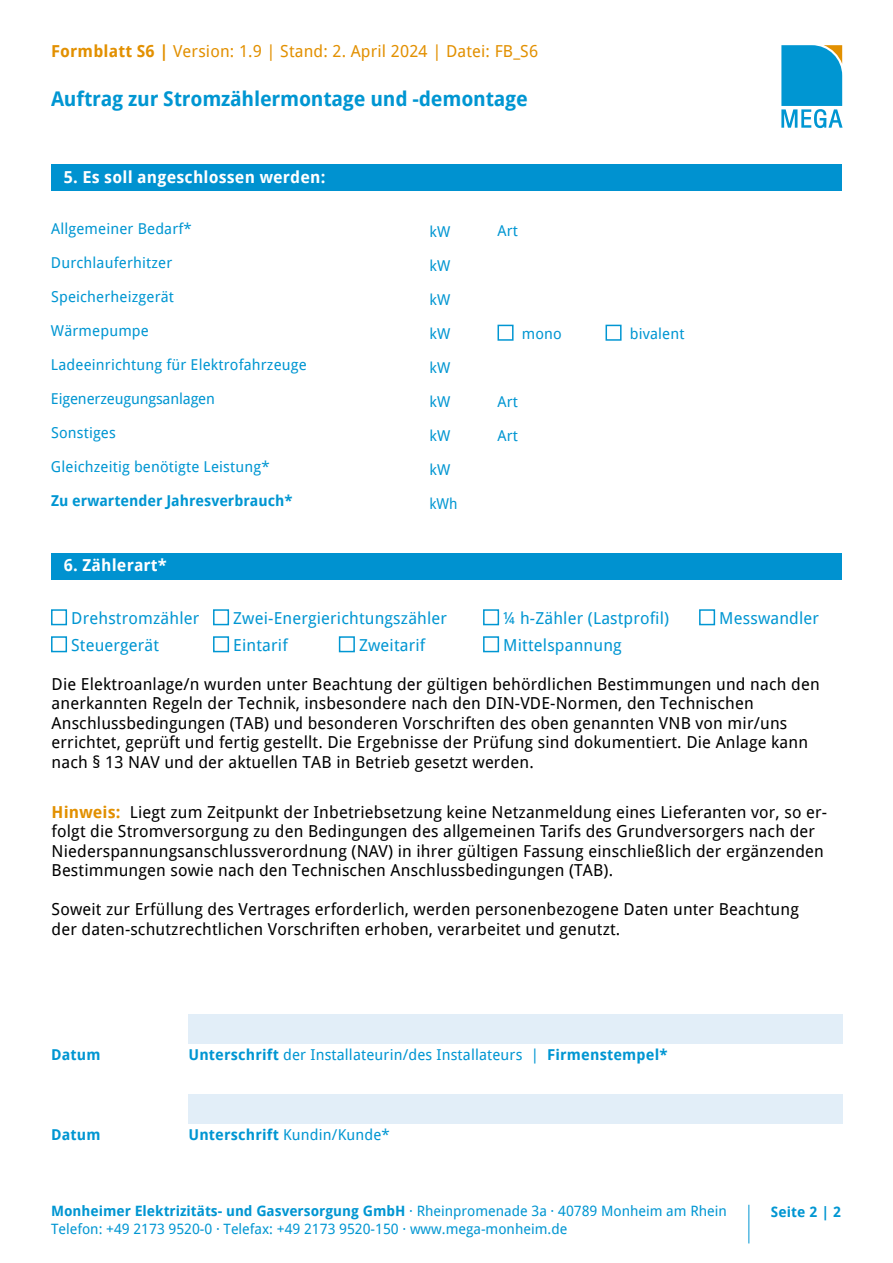
<style>
.page{position:relative;width:893px;height:1263px;background:#fff}
.page>*{position:absolute;margin:0;border:0;box-sizing:border-box;transform-origin:0 0}
.t1{font:700 20.25px "Droid Sans";letter-spacing:-.01em;color:#0096d2}
.t2{font:16.5px/19.5px "Droid Sans";letter-spacing:.01em;color:#000}
.t3{font:16.5px "Droid Sans";letter-spacing:.01em;color:#0096d2}
.t4{font:16.5px "Droid Sans";letter-spacing:.01em;color:#e29000}
.t5{font:700 16.5px "Droid Sans";letter-spacing:.01em;color:#fff}
.t6{font:15px "Droid Sans";letter-spacing:.01em;color:#0096d2}
.t7{font:700 15px "Droid Sans";color:#0096d2}
.t8{font:15px "Droid Sans";letter-spacing:-.01em;color:#0096d2}
.t9{font:15px "Droid Sans";letter-spacing:.01em;color:#0096d2;scale:.95 1}
.t10{font:14.25px/18px "Droid Sans";color:#0096d2}
.t11{font:700 14.25px "Droid Sans";letter-spacing:.01em;color:#0096d2}
.s1{font-weight:700}
.s2{font-style:inherit}
.s3{font-weight:700;color:#e29000}
</style>
<div class="page">
<div style="left:189px;top:1014px;width:653px;height:30px;background:#e2eef8"></div>
<div style="left:189px;top:1094px;width:653px;height:30px;background:#e2eef8"></div>
<svg style="left:781px;top:45px;width:61px;height:83px;background:#34a9d5"></svg>
<div style="left:51px;top:164px;width:791px;height:27px;background:#0092d0"></div>
<div style="left:497px;top:325px;width:17px;height:16px;border:2px solid #0096d2"></div>
<div style="left:605px;top:325px;width:17px;height:16px;border:2px solid #0096d2"></div>
<div style="left:51px;top:553px;width:791px;height:26px;background:#0092d0"></div>
<div style="left:51px;top:609px;width:16px;height:16px;border:2px solid #0096d2"></div>
<div style="left:213px;top:609px;width:16px;height:16px;border:2px solid #0096d2"></div>
<div style="left:483px;top:609px;width:16px;height:16px;border:2px solid #0096d2"></div>
<div style="left:699px;top:609px;width:16px;height:16px;border:2px solid #0096d2"></div>
<div style="left:51px;top:636px;width:16px;height:16px;border:2px solid #0096d2"></div>
<div style="left:213px;top:636px;width:16px;height:16px;border:2px solid #0096d2"></div>
<div style="left:339px;top:636px;width:16px;height:16px;border:2px solid #0096d2"></div>
<div style="left:483px;top:636px;width:16px;height:16px;border:2px solid #0096d2"></div>
<hr style="left:748px;top:1205px;width:1px;height:38px;background:#0096d2">
<p class="t4" style="left:51px;top:40px;width:489px"><span class="s1">Formblatt S6 |</span> Version: 1.9 | Stand: 2. April 2024 | Datei: FB_S6</p>
<p class="t1" style="left:51px;top:85px;width:478px">Auftrag zur Stromzählermontage und -demontage</p>
<p class="t5" style="left:64px;top:165px;width:263px">5. Es soll angeschlossen werden:</p>
<p class="t6" style="left:51px;top:218px;width:142px">Allgemeiner Bedarf*</p>
<p class="t6" style="left:51px;top:252px;width:123px">Durchlauferhitzer</p>
<p class="t6" style="left:51px;top:286px;width:124px">Speicherheizgerät</p>
<p class="t6" style="left:51px;top:320px;width:99px">Wärmepumpe</p>
<p class="t6" style="left:51px;top:354px;width:257px">Ladeeinrichtung für Elektrofahrzeuge</p>
<p class="t8" style="left:51px;top:388px;width:166px">Eigenerzeugungsanlagen</p>
<p class="t6" style="left:51px;top:422px;width:66px">Sonstiges</p>
<p class="t6" style="left:51px;top:456px;width:220px">Gleichzeitig benötigte Leistung*</p>
<p class="t7" style="left:51px;top:490px;width:243px">Zu erwartender Jahresverbrauch<span class="s2">*</span></p>
<p class="t6" style="left:429px;top:221px;width:22px">kW</p>
<p class="t6" style="left:429px;top:255px;width:22px">kW</p>
<p class="t6" style="left:429px;top:289px;width:22px">kW</p>
<p class="t6" style="left:429px;top:323px;width:22px">kW</p>
<p class="t6" style="left:429px;top:357px;width:22px">kW</p>
<p class="t6" style="left:429px;top:391px;width:22px">kW</p>
<p class="t6" style="left:429px;top:425px;width:22px">kW</p>
<p class="t6" style="left:429px;top:459px;width:22px">kW</p>
<p class="t9" style="left:429px;top:493px;width:31px">kWh</p>
<p class="t6" style="left:497px;top:220px;width:22px">Art</p>
<p class="t6" style="left:522px;top:323px;width:42px">mono</p>
<p class="t6" style="left:630px;top:323px;width:56px">bivalent</p>
<p class="t6" style="left:497px;top:391px;width:22px">Art</p>
<p class="t6" style="left:497px;top:425px;width:22px">Art</p>
<p class="t5" style="left:64px;top:554px;width:105px">6. Zählerart<span class="s2">*</span></p>
<p class="t3" style="left:71px;top:606px;width:130px">Drehstromzähler</p>
<p class="t3" style="left:233px;top:606px;width:215px">Zwei-Energierichtungszähler</p>
<p class="t3" style="left:503px;top:606px;width:167px">¼ h-Zähler (Lastprofil)</p>
<p class="t3" style="left:719px;top:606px;width:101px">Messwandler</p>
<p class="t3" style="left:71px;top:633px;width:89px">Steuergerät</p>
<p class="t3" style="left:233px;top:633px;width:56px">Eintarif</p>
<p class="t3" style="left:359px;top:633px;width:68px">Zweitarif</p>
<p class="t3" style="left:503px;top:633px;width:120px">Mittelspannung</p>
<p class="t2" style="left:52px;top:674px;width:770px">Die Elektroanlage/n wurden unter Beachtung der gültigen behördlichen Bestimmungen und nach den anerkannten Regeln der Technik, insbesondere nach den DIN-VDE-Normen, den Technischen Anschlussbedingungen (TAB) und besonderen Vorschriften des oben genannten VNB von mir/uns errichtet, geprüft und fertig gestellt. Die Ergebnisse der Prüfung sind dokumentiert. Die Anlage kann nach § 13 NAV und der aktuellen TAB in Betrieb gesetzt werden.</p>
<p class="t2" style="left:52px;top:801px;width:777px"><span class="s3">Hinweis:</span> Liegt zum Zeitpunkt der Inbetriebsetzung keine Netzanmeldung eines Lieferanten vor, so er&shy;folgt die Stromversorgung zu den Bedingungen des allgemeinen Tarifs des Grundversorgers nach der Niederspannungsanschlussverordnung (NAV) in ihrer gültigen Fassung einschließlich der ergänzenden Bestimmungen sowie nach den Technischen Anschlussbedingungen (TAB).</p>
<p class="t2" style="left:52px;top:899px;width:749px">Soweit zur Erfüllung des Vertrages erforderlich, werden personenbezogene Daten unter Beachtung der daten-schutzrechtlichen Vorschriften erhoben, verarbeitet und genutzt.</p>
<p class="t7" style="left:51px;top:1044px;width:51px">Datum</p>
<p class="t6" style="left:188px;top:1044px;width:481px"><span class="s1">Unterschrift</span> der Installateurin/des Installateurs | <span class="s1">Firmenstempel</span><span class="s1">*</span></p>
<p class="t7" style="left:51px;top:1124px;width:51px">Datum</p>
<p class="t6" style="left:188px;top:1124px;width:203px"><span class="s1">Unterschrift</span> Kundin/Kunde*</p>
<p class="t10" style="left:51px;top:1201px;width:677px"><span class="s1">Monheimer Elektrizitäts- und Gasversorgung GmbH</span> · Rheinpromenade 3a · 40789 Monheim am Rhein<br>Telefon: +49 2173 9520-0 · Telefax: +49 2173 9520-150 · www.mega-monheim.de</p>
<p class="t11" style="left:771px;top:1201px;width:72px">Seite 2 | 2</p>
</div>
